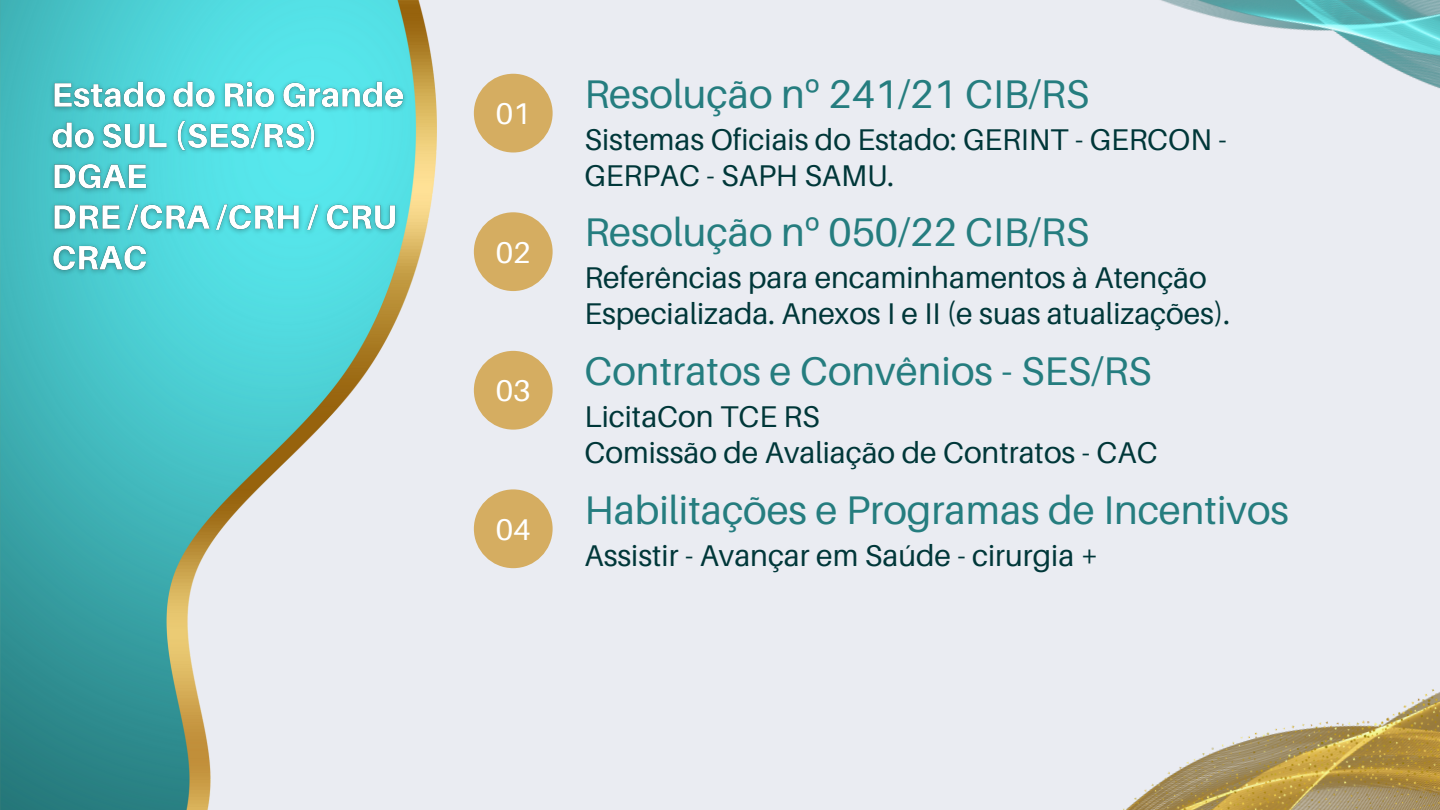
<style>
.page{position:relative;width:1440px;height:810px;background:#eaecf2}
.page>*{position:absolute;margin:0;border:0;box-sizing:border-box;transform-origin:0 0}
.t1{font:40px "Aileron";color:#257d7f}
.t2{font:30px/36px "Aileron";color:#003739}
.t3{font:30px "Aileron";color:#fff}
.s1{font-family:"Noto Sans"}
</style>
<div class="page">
<img style="left:1123px;top:689px;width:317px;height:121px">
<div style="left:474px;top:74px;width:79px;height:78px;background:#d5ad61;border-radius:50%"></div>
<div style="left:474px;top:212px;width:79px;height:79px;background:#d5ad61;border-radius:50%"></div>
<div style="left:474px;top:351px;width:79px;height:79px;background:#d5ad61;border-radius:50%"></div>
<div style="left:474px;top:489px;width:79px;height:79px;background:#d5ad61;border-radius:50%"></div>
<img style="left:0;top:0;width:436px;height:810px">
<img style="left:44px;top:66px;width:368px;height:220px">
<img style="left:1161px;top:0;width:279px;height:89px">
<p class="t3" style="left:496px;top:95px;width:36px">01</p>
<p class="t3" style="left:496px;top:233px;width:36px">02</p>
<p class="t3" style="left:496px;top:372px;width:36px">03</p>
<p class="t3" style="left:496px;top:511px;width:36px">04</p>
<h1 class="t1" style="left:585px;top:69px;width:506px">Resolução n<span class="s1">º</span> 241/21 CIB/RS</h1>
<p class="t2" style="left:585px;top:121px;width:644px">Sistemas Oficiais do Estado: GERINT - GERCON -<br>GERPAC - SAPH SAMU.</p>
<h1 class="t1" style="left:585px;top:208px;width:506px">Resolução n<span class="s1">º</span> 050/22 CIB/RS</h1>
<p class="t2" style="left:585px;top:259px;width:647px">Referências para encaminhamentos à Atenção<br>Especializada. Anexos I e II (e suas atualizações).</p>
<h1 class="t1" style="left:585px;top:346px;width:569px">Contratos e Convênios - SES/RS</h1>
<p class="t2" style="left:585px;top:398px;width:575px">LicitaCon TCE RS<br>Comissão de Avaliação de Contratos - CAC</p>
<h1 class="t1" style="left:585px;top:485px;width:706px">Habilitações e Programas de Incentivos</h1>
<p class="t2" style="left:585px;top:537px;width:515px">Assistir - Avançar em Saúde - cirurgia +</p>
</div>
